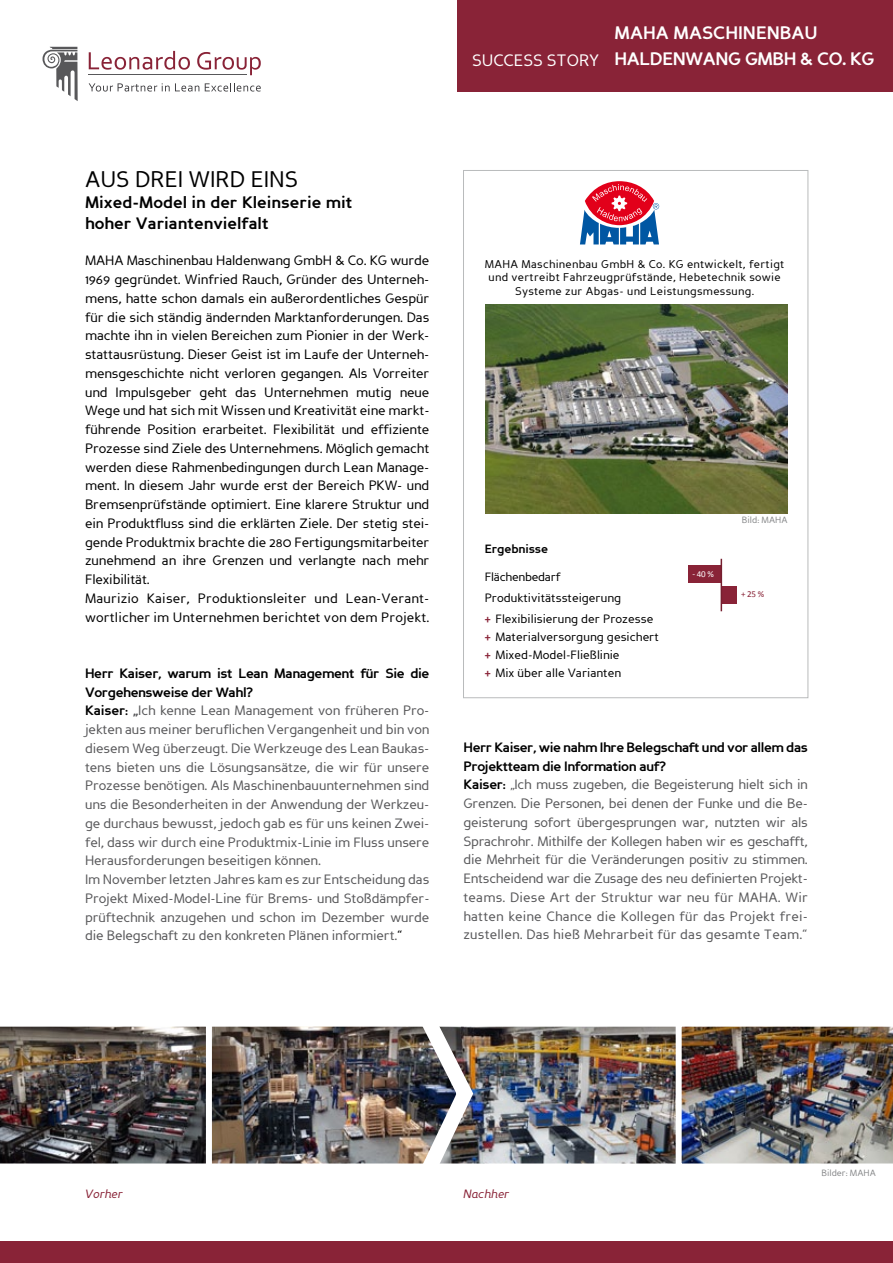
<style>
.page{position:relative;width:893px;height:1263px;background:#fff}
.page>*{position:absolute;margin:0;border:0;box-sizing:border-box;transform-origin:0 0}
.t1{font:22.5px "Perspective Sans";color:#000}
.t2{font:700 18px/25.5px "Perspective Sans";color:#fff}
.t3{font:700 16.5px/21px "Perspective Sans";color:#000}
.t4{font:16.5px "Perspective Sans";color:#fff}
.t5{font:13.5px/18.8px "Perspective Sans";letter-spacing:-.01em;color:#58585a}
.t6{font:13.5px/18.8px "Perspective Sans";letter-spacing:-.01em;color:#000}
.t7{font:12px/21px "Perspective Sans";color:#000}
.t8{font:italic 12px "Perspective Sans";color:#892337}
.t9{font:700 12px "Perspective Sans";letter-spacing:-.01em;color:#000}
.t10{font:11.25px/13.5px "Perspective Sans";letter-spacing:.025em;color:#000;text-align:center}
.t11{font:9px "Perspective Sans";color:#87888a}
.t12{font:9px "Calibri";color:#892337}
.t13{font:9px "Calibri";color:#fff}
.s1{font-weight:700;color:#000}
.s2{font-weight:700}
.s3{color:#000}
.s4{font-family:"Calibri";font-weight:700;color:#892337}
</style>
<div class="page">
<svg style="left:89px;top:51px;width:101px;height:19px"></svg>
<svg style="left:197px;top:52px;width:64px;height:23px"></svg>
<hr style="left:89px;top:74px;width:158px;height:1px;background:#58585a">
<svg style="left:89px;top:83px;width:110px;height:9px"></svg>
<svg style="left:205px;top:83px;width:56px;height:9px"></svg>
<svg style="left:43px;top:47px;width:35px;height:54px"></svg>
<div style="left:457px;top:0;width:436px;height:91px;background:#892337"></div>
<div style="left:0;top:1242px;width:893px;height:21px;background:#892337"></div>
<img style="left:485px;top:305px;width:302px;height:208px">
<svg style="left:580px;top:181px;width:79px;height:63px"></svg>
<div style="left:722px;top:586px;width:15px;height:17px;background:#892337"></div>
<div style="left:688px;top:565px;width:33px;height:17px;background:#892337"></div>
<hr style="left:721px;top:559px;width:1px;height:52px;background:#751f2f">
<img style="left:212px;top:1028px;width:191px;height:134px">
<div style="left:202px;top:1021px;width:264px;height:148px;border:6px solid #fff"></div>
<img style="left:0;top:1021px;width:212px;height:148px">
<img style="left:403px;top:1021px;width:490px;height:148px">
<p class="t4" style="left:472px;top:50px;width:129px">Success Story</p>
<h2 class="t2" style="left:614px;top:20px;width:205px">MAHA Maschi nenbau<br>Haldenwang Gmb</h2>
<h2 class="t2" style="left:784px;top:46px;width:91px">H &amp; Co. KG</h2>
<h1 class="t1" style="left:85px;top:166px;width:215px">Aus Drei wird Eins</h1>
<p class="t3" style="left:85px;top:192px;width:269px">Mixed-Model in der Kleinserie mit hoher Variantenvielfalt</p>
<p class="t6" style="left:85px;top:251px;width:346px">MAHA Maschinenbau Haldenwang GmbH &amp; Co. KG wurde 1969 gegründet. Winfried Rauch, Gründer des U nterneh&shy;mens, hatte schon damals ein außerordentliches Gespür für die sich ständig ändernden Marktanforderungen. Das machte ihn in vielen Bereichen zum Pionier in der Werk&shy;stattausrüstung. Dieser Geist ist im Laufe der U nterneh&shy;mensgeschichte nicht verloren gegangen. Als Vorreiter und I mpulsgeber geht das U nternehmen mutig neue Wege und hat sich mit Wissen und Kreativität eine markt&shy;führende Position erarbeitet. Flexibilität und effiziente Prozesse sind Ziele des U nternehmens. Möglich gemacht werden diese Rahmenbedingungen durch Lean Manage&shy;ment. I n diesem Jahr wurde erst der Bereich PKW- und Bremsenprüfstände optimiert. Eine klarere Struktur und ein Produktfluss sind die erklärten Ziele. Der stetig stei&shy;gende Produktmix brachte die 280 Fertigungsmitarbeiter zunehmend an ihre Grenzen und verlangte nach mehr Flexibilität.<br>Maurizio Kaiser, Produktionsleiter und Lean-Verant&shy;wortlicher im U nternehmen berichtet von dem Projekt.</p>
<p class="t5" style="left:85px;top:664px;width:346px"><span class="s1">Herr Kaiser, warum ist Lean Management für Sie die Vorgehensweise der Wahl?<br>Kaiser:</span> <span class="s2">„</span>Ich kenne Lean Management von früheren Pro&shy;jekten aus meiner beruflichen Vergangenheit und bin von diesem Weg überzeugt. Die Werkzeuge des Lean Baukas&shy;tens bieten uns die Lösungsansätze, die wir für unsere Prozesse benötigen. Als Maschinenbauunternehmen sind uns die Besonderheiten in der Anwendung der Werkzeu&shy;ge durchaus bewusst, jedoch gab es für uns keinen Zwei&shy;fel, dass wir durch eine Produktmix-Linie im Fluss unsere Herausforderungen beseitigen können.<br>I m November letzten Jahres kam es zur Entscheidung das Projekt Mixed-Model-Line für Brems- und Stoßdämpfer&shy;prüftechnik anzugehen und schon im Dezember wurde die Belegschaft zu den konkreten Plänen informiert.<span class="s3">“</span></p>
<p class="t10" style="left:485px;top:257px;width:301px">MAHA Maschinenbau GmbH &amp; Co. KG entwickelt, fertigt und vertreibt Fahrzeugprüfstände, Hebetechnik sowie<br>Systeme zur Abgas- und Leistungsmessung.</p>
<p class="t9" style="left:485px;top:542px;width:65px">Ergebnisse</p>
<p class="t7" style="left:485px;top:567px;width:170px">Flächenbedarf<br>Produktivitätssteigerung<br><span class="s4">+</span> Flexibilisierung der Prozesse</p>
<p class="t7" style="left:485px;top:628px;width:176px;line-height:18px"><span class="s4">+</span> Materialversorgung gesichert <span class="s4">+</span> Mixed-Model-Fließlinie<br><span class="s4">+</span> Mix über alle Varianten</p>
<p class="t13" style="left:692px;top:568px;width:23px">- 40 %</p>
<p class="t11" style="left:742px;top:515px;width:47px">Bild: MAHA</p>
<p class="t12" style="left:741px;top:588px;width:25px">+ 25 %</p>
<p class="t5" style="left:463px;top:738px;width:346px"><span class="s1">Herr Kaiser, wie nahm Ihre Belegschaft und vor allem das Projektteam die Information auf?<br>Kaiser:</span> „Ich muss zugeben, die Begeisterung hielt sich in Grenzen. Die Personen, bei denen der Funke und die Be&shy;geisterung sofort übergesprungen war, nutzten wir als Sprachrohr. Mithilfe der Kollegen haben wir es geschafft, die Mehrheit für die Veränderungen positiv zu stimmen.<br>Entscheidend war die Zusage des neu definierten Projekt&shy;teams. Diese Art der Struktur war neu für MAHA. Wir hatten keine Chance die Kollegen für das Projekt frei&shy;zustellen. Das hieß Mehrarbeit für das gesamte Team.“</p>
<p class="t11" style="left:821px;top:1168px;width:56px">Bilder: MAHA</p>
<p class="t8" style="left:85px;top:1187px;width:39px">Vorher</p>
<p class="t8" style="left:463px;top:1187px;width:47px">Nachher</p>
</div>
